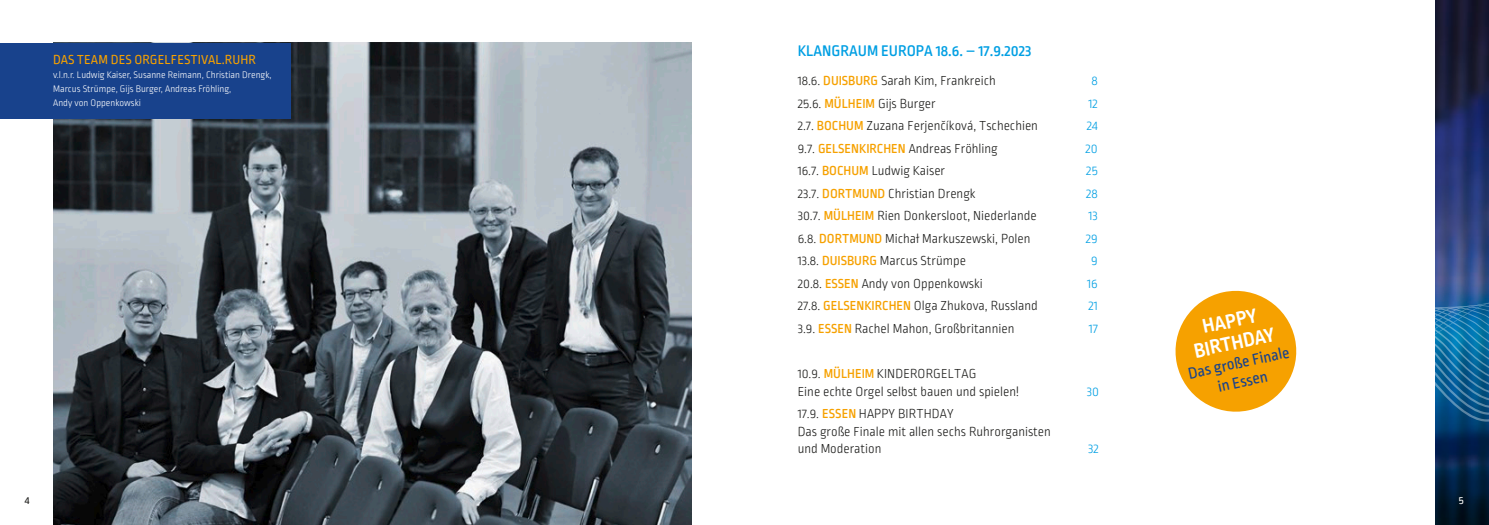
<style>
.page{position:relative;width:1489px;height:525px;background:#fff}
.page>*{position:absolute;margin:0;border:0;box-sizing:border-box;transform-origin:0 0}
.t1{font:700 21.12px/22px "Ropa Soft Pro";color:#fff;text-align:center}
.t2{font:16.5px/19px "Ropa Soft Pro";color:#18428c;text-align:center}
.t3{font:500 16.25px "Ropa Soft Pro";color:#009fe3}
.t4{font:300 13.75px/17.5px "Ropa Soft Pro";color:#1d1d1b}
.t5{font:13.75px "Ropa Soft Pro";letter-spacing:.01em;color:#f6a100}
.t6{font:300 13.75px "Ropa Soft Pro";color:#009fe3}
.t7{font:11.25px "Ropa Soft Pro";color:#1d1d1b}
.t8{font:11.25px "Ropa Soft Pro";color:#fff}
.t9{font:300 10px/13.8px "Ropa Soft Pro";color:#fff}
.s1{font-weight:500;color:#f6a100}
</style>
<div class="page">
<img style="left:53px;top:43px;width:638px;height:481px">
<div style="left:0;top:43px;width:291px;height:75px;background:#18428c"></div>
<img style="left:1435px;top:0;width:53px;height:221px">
<svg style="left:1435px;top:221px;width:53px;height:18px"></svg>
<svg style="left:1435px;top:239px;width:53px;height:11px"></svg>
<svg style="left:1435px;top:250px;width:53px;height:17px"></svg>
<svg style="left:1435px;top:420px;width:53px;height:104px;background:#012142"></svg>
<svg style="left:1175px;top:267px;width:313px;height:153px"></svg>
<p class="t5" style="left:53px;top:52px;width:204px">DAS TEAM DES ORGELFESTIVAL.RUHR</p>
<p class="t9" style="left:53px;top:68px;width:220px">v.l.n.r. Ludwig Kaiser, Susanne Reimann, Christian Drengk,<br>Marcus Strümpe, Gijs Burger, Andreas Fröhling,<br>Andy von Oppenkowski</p>
<p class="t7" style="left:25px;top:494px;width:6px">4</p>
<p class="t3" style="left:797px;top:41px;width:235px">KLANGRAUM EUROPA 18.6. – 17.9.2023</p>
<p class="t4" style="left:797px;top:73px;width:199px">18.6. <span class="s1">DUISBURG</span> Sarah Kim, Frankreich</p>
<p class="t6" style="left:1091px;top:73px;width:8px">8</p>
<p class="t4" style="left:797px;top:95px;width:139px">25.6. <span class="s1">MÜLHEIM</span> Gijs Burger</p>
<p class="t6" style="left:1088px;top:96px;width:11px">12</p>
<p class="t4" style="left:797px;top:118px;width:242px">2.7. <span class="s1">BOCHUM</span> Zuzana Ferjenčíková, Tschechien</p>
<p class="t6" style="left:1086px;top:118px;width:13px">24</p>
<p class="t4" style="left:797px;top:140px;width:202px">9.7. <span class="s1">GELSENKIRCHEN</span> Andreas Fröhling</p>
<p class="t6" style="left:1085px;top:141px;width:14px">20</p>
<p class="t4" style="left:797px;top:163px;width:149px">16.7. <span class="s1">BOCHUM</span> Ludwig Kaiser</p>
<p class="t6" style="left:1086px;top:163px;width:13px">25</p>
<p class="t4" style="left:797px;top:185px;width:179px">23.7. <span class="s1">DORTMUND</span> Christian Drengk</p>
<p class="t6" style="left:1085px;top:186px;width:13px">28</p>
<p class="t4" style="left:797px;top:208px;width:240px">30.7. <span class="s1">MÜLHEIM</span> Rien Donkersloot, Niederlande</p>
<p class="t6" style="left:1088px;top:208px;width:11px">13</p>
<p class="t4" style="left:797px;top:230px;width:234px">6.8. <span class="s1">DORTMUND</span> Michał Markuszewski, Polen</p>
<p class="t6" style="left:1085px;top:231px;width:13px">29</p>
<p class="t4" style="left:797px;top:253px;width:170px">13.8. <span class="s1">DUISBURG</span> Marcus Strümpe</p>
<p class="t6" style="left:1091px;top:253px;width:8px">9</p>
<p class="t4" style="left:797px;top:275px;width:187px">20.8. <span class="s1">ESSEN</span> Andy von Oppenkowski</p>
<p class="t6" style="left:1087px;top:276px;width:12px">16</p>
<p class="t4" style="left:797px;top:298px;width:242px">27.8. <span class="s1">GELSENKIRCHEN</span> Olga Zhukova, Russland</p>
<p class="t6" style="left:1088px;top:298px;width:11px">21</p>
<p class="t4" style="left:797px;top:320px;width:218px">3.9. <span class="s1">ESSEN</span> Rachel Mahon, Großbritannien</p>
<p class="t6" style="left:1088px;top:321px;width:11px">17</p>
<p class="t4" style="left:797px;top:365px;width:223px">10.9. <span class="s1">MÜLHEIM</span> KINDERORGELTAG<br>Eine echte Orgel selbst bauen und spielen!</p>
<p class="t6" style="left:1086px;top:383px;width:14px">30</p>
<p class="t4" style="left:797px;top:405px;width:255px">17.9. <span class="s1">ESSEN</span> HAPPY BIRTHDAY<br>Das große Finale mit allen sechs Ruhrorganisten und Moderation</p>
<p class="t6" style="left:1088px;top:441px;width:12px">32</p>
<h1 class="t1" style="left:1187px;top:319px;width:84px;rotate:-12deg">HAPPY<br>BIRTHDAY</h1>
<p class="t2" style="left:1186px;top:365px;width:105px;rotate:-12deg">Das große Finale in Essen</p>
<p class="t8" style="left:1458px;top:494px;width:6px">5</p>
</div>
